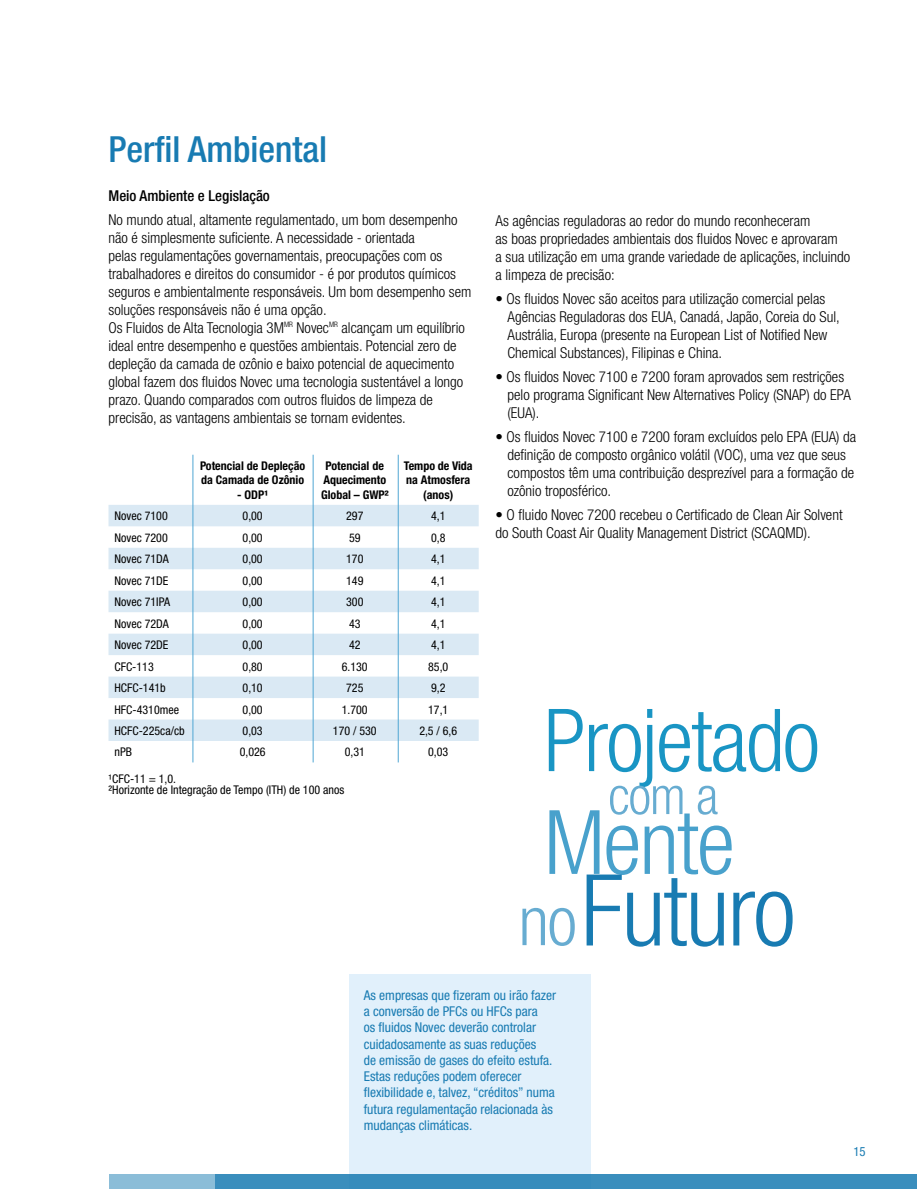
<style>
.page{position:relative;width:917px;height:1189px;background:#fff}
.page>*{position:absolute;margin:0;border:0;box-sizing:border-box;transform-origin:0 0}
.t1{font:300 condensed 99.3px "Helvetica Neue";letter-spacing:-.02em;color:#187bb2}
.t2{font:300 condensed 89.1px "Helvetica Neue";letter-spacing:-.02em;color:#48a1cc}
.t3{font:300 condensed 87px "Helvetica Neue";letter-spacing:-.02em;color:#1995c4}
.t4{font:300 condensed 68.55px "Helvetica Neue";color:#67acd1}
.t5{font:300 condensed 52.2px "Helvetica Neue";color:#67acd1}
.t6{font:500 condensed 36px "Helvetica Neue";color:#187bb2}
.t7{font:300 condensed 15px/18px "Helvetica Neue";color:#000}
.t8{font:500 condensed 15px "Helvetica Neue";color:#000}
.t9{font:condensed 13.5px/16.2px "Helvetica Neue";color:#187bb2}
.t10{font:condensed 12.75px "Helvetica Neue";color:#187bb2}
.t11{font:condensed 12px/11.4px "Helvetica Neue";color:#000}
.t12{font:700 condensed 12px/14.4px "Helvetica Neue";color:#000;text-align:center}
</style>
<div class="page">
<div style="left:349px;top:974px;width:241px;height:214px;background:#e1f0fb"></div>
<svg style="left:108px;top:505px;width:370px;height:236px;fill:#dae9f4"></svg>
<hr style="left:192px;top:455px;width:1px;height:307px;background:#50a6d3">
<hr style="left:313px;top:455px;width:1px;height:307px;background:#50a6d3">
<hr style="left:398px;top:455px;width:1px;height:307px;background:#50a6d3">
<div style="left:109px;top:1174px;width:807px;height:14px;background:#8bbdd8"></div>
<div style="left:215px;top:1174px;width:701px;height:14px;background:#3a8ebd"></div>
<h3 class="t6" style="left:108px;top:128px;width:220px">Perfil Ambiental</h3>
<p class="t8" style="left:108px;top:187px;width:163px">Meio Ambiente e Legislação</p>
<p class="t7" style="left:108px;top:211px;width:364px">No mundo atual, altamente regulamentado, um bom desempenho não é simplesmente suficiente. A necessidade - orientada<br>pelas regulamentações governamentais, preocupações com os trabalhadores e direitos do consumidor - é por produtos químicos seguros e ambientalmente responsáveis. Um bom desempenho sem soluções responsáveis não é uma opção.<br>Os Fluidos de Alta Tecnologia 3M<sup>MR</sup> Novec<sup>MR</sup> alcançam um equilíbrio ideal entre desempenho e questões ambientais. Potencial zero de depleção da camada de ozônio e baixo potencial de aquecimento global fazem dos fluidos Novec uma tecnologia sustentável a longo prazo. Quando comparados com outros fluidos de limpeza de precisão, as vantagens ambientais se tornam evidentes.</p>
<p class="t7" style="left:495px;top:211px;width:356px">As agências reguladoras ao redor do mundo reconheceram<br>as boas propriedades ambientais dos fluidos Novec e aprovaram<br>a sua utilização em uma grande variedade de aplicações, incluindo a limpeza de precisão:</p>
<p class="t7" style="left:507px;top:289px;width:334px;text-indent:-12px">• Os fluidos Novec são aceitos para utilização comercial pelas Agências Reguladoras dos EUA, Canadá, Japão, Coreia do Sul, Austrália, Europa (presente na European List of Notified New Chemical Substances), Filipinas e China.</p>
<p class="t7" style="left:507px;top:367px;width:345px;text-indent:-12px">• Os fluidos Novec 7100 e 7200 foram aprovados sem restrições pelo programa Significant New Alternatives Policy (SNAP) do EPA (EUA).</p>
<p class="t7" style="left:507px;top:427px;width:350px;text-indent:-12px">• Os fluidos Novec 7100 e 7200 foram excluídos pelo EPA (EUA) da definição de composto orgânico volátil (VOC), uma vez que seus compostos têm uma contribuição desprezível para a formação de ozônio troposférico.</p>
<p class="t7" style="left:495px;top:505px;width:348px">• O fluido Novec 7200 recebeu o Certificado de Clean Air Solvent do South Coast Air Quality Management District (SCAQMD).</p>
<p class="t12" style="left:200px;top:458px;width:107px;text-align:left">Potencial de Depleção da Camada de Ozônio</p>
<p class="t12" style="left:237px;top:487px;width:32px">- ODP¹</p>
<p class="t12" style="left:321px;top:458px;width:69px">Potencial de<br>Aquecimento<br>Global – GWP²</p>
<p class="t12" style="left:404px;top:458px;width:70px">Tempo de Vida na Atmosfera (anos)</p>
<p class="t11" style="left:114px;top:510px;width:55px">Novec 7100</p>
<p class="t11" style="left:242px;top:510px;width:22px">0,00</p>
<p class="t11" style="left:346px;top:510px;width:19px">297</p>
<p class="t11" style="left:431px;top:510px;width:16px">4,1</p>
<p class="t11" style="left:114px;top:532px;width:55px">Novec 7200</p>
<p class="t11" style="left:242px;top:532px;width:22px">0,00</p>
<p class="t11" style="left:349px;top:532px;width:13px">59</p>
<p class="t11" style="left:431px;top:532px;width:16px">0,8</p>
<p class="t11" style="left:114px;top:553px;width:56px">Novec 71DA</p>
<p class="t11" style="left:242px;top:553px;width:22px">0,00</p>
<p class="t11" style="left:346px;top:553px;width:19px">170</p>
<p class="t11" style="left:431px;top:553px;width:16px">4,1</p>
<p class="t11" style="left:114px;top:574px;width:55px">Novec 71DE</p>
<p class="t11" style="left:242px;top:574px;width:22px">0,00</p>
<p class="t11" style="left:346px;top:574px;width:19px">149</p>
<p class="t11" style="left:431px;top:574px;width:16px">4,1</p>
<p class="t11" style="left:114px;top:596px;width:57px">Novec 71IPA</p>
<p class="t11" style="left:242px;top:596px;width:22px">0,00</p>
<p class="t11" style="left:346px;top:596px;width:19px">300</p>
<p class="t11" style="left:431px;top:596px;width:16px">4,1</p>
<p class="t11" style="left:114px;top:617px;width:56px">Novec 72DA</p>
<p class="t11" style="left:242px;top:617px;width:22px">0,00</p>
<p class="t11" style="left:349px;top:617px;width:13px">43</p>
<p class="t11" style="left:431px;top:617px;width:16px">4,1</p>
<p class="t11" style="left:114px;top:639px;width:55px">Novec 72DE</p>
<p class="t11" style="left:242px;top:639px;width:22px">0,00</p>
<p class="t11" style="left:349px;top:639px;width:13px">42</p>
<p class="t11" style="left:431px;top:639px;width:16px">4,1</p>
<p class="t11" style="left:114px;top:660px;width:41px">CFC-113</p>
<p class="t11" style="left:242px;top:660px;width:22px">0,80</p>
<p class="t11" style="left:342px;top:660px;width:27px">6.130</p>
<p class="t11" style="left:428px;top:660px;width:22px">85,0</p>
<p class="t11" style="left:114px;top:682px;width:53px">HCFC-141b</p>
<p class="t11" style="left:242px;top:682px;width:22px">0,10</p>
<p class="t11" style="left:346px;top:682px;width:19px">725</p>
<p class="t11" style="left:431px;top:682px;width:16px">9,2</p>
<p class="t11" style="left:114px;top:703px;width:66px">HFC-4310mee</p>
<p class="t11" style="left:242px;top:703px;width:22px">0,00</p>
<p class="t11" style="left:342px;top:703px;width:27px">1.700</p>
<p class="t11" style="left:428px;top:703px;width:22px">17,1</p>
<p class="t11" style="left:114px;top:725px;width:72px">HCFC-225ca/cb</p>
<p class="t11" style="left:242px;top:725px;width:22px">0,03</p>
<p class="t11" style="left:333px;top:725px;width:45px">170 / 530</p>
<p class="t11" style="left:419px;top:725px;width:39px">2,5 / 6,6</p>
<p class="t11" style="left:114px;top:746px;width:19px">nPB</p>
<p class="t11" style="left:240px;top:746px;width:27px">0,026</p>
<p class="t11" style="left:344px;top:746px;width:22px">0,31</p>
<p class="t11" style="left:428px;top:746px;width:22px">0,03</p>
<h3 class="t3" style="left:544px;top:690px;width:277px">Projetado</h3>
<h3 class="t5" style="left:608px;top:765px;width:111px">com a</h3>
<p class="t11" style="left:108px;top:773px;width:237px">¹CFC-11 = 1,0.<br>²Horizonte de Integração de Tempo (ITH) de 100 anos</p>
<h2 class="t2" style="left:544px;top:791px;width:192px">Mente</h2>
<h1 class="t1" style="left:581px;top:853px;width:216px">Futuro</h1>
<h3 class="t4" style="left:518px;top:881px;width:60px">no</h3>
<p class="t9" style="left:364px;top:987px;width:194px">As empresas que fizeram ou irão fazer a conversão de PFCs ou HFCs para<br>os fluidos Novec deverão controlar cuidadosamente as suas reduções<br>de emissão de gases do efeito estufa.<br>Estas reduções podem oferecer flexibilidade e, talvez, “créditos” numa futura regulamentação relacionada às mudanças climáticas.</p>
<p class="t10" style="left:853px;top:1144px;width:14px">15</p>
</div>
